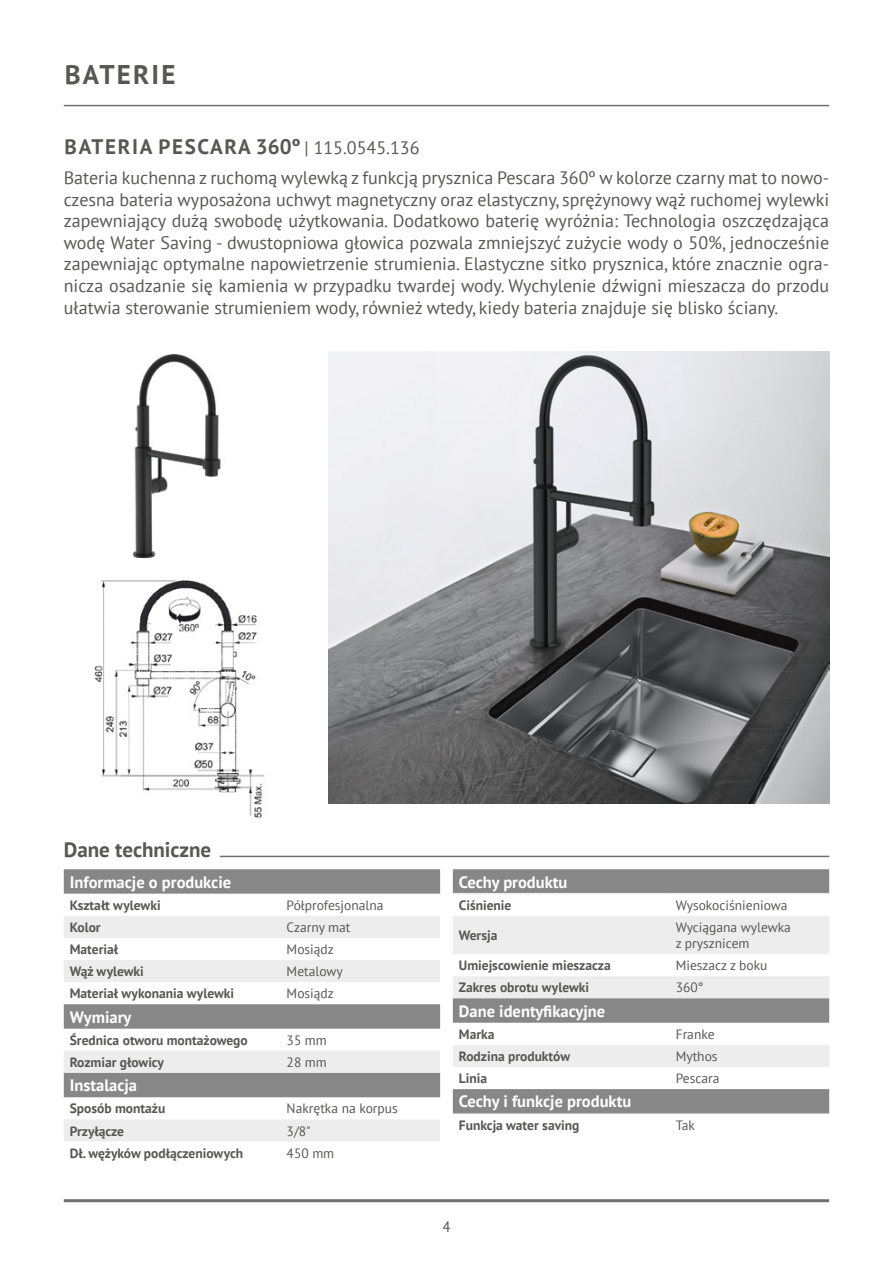
<style>
.page{position:relative;width:893px;height:1263px;background:#fff}
.page>*{position:absolute;margin:0;border:0;box-sizing:border-box;transform-origin:0 0}
.t1{font:700 27px "PT Sans";letter-spacing:.08em;color:#575756}
.t2{font:700 21px "PT Sans";letter-spacing:.08em;color:#575756}
.t3{font:700 21px "PT Sans";color:#575756}
.t4{font:18px/21.6px "PT Sans";color:#575756;text-align:justify}
.t5{font:700 16.5px "PT Sans";color:#fff}
.t6{font:15px "PT Sans";color:#575756}
.t7{font:700 13.5px "PT Sans";color:#575756}
.t8{font:13.5px/16.2px "PT Sans";color:#575756}
.s1{font-weight:400;font-size:18px}
</style>
<div class="page">
<hr style="left:64px;top:105px;width:765px;height:1px;background:#706f6f">
<hr style="left:64px;top:1199px;width:765px;height:3px;background:#706f6f">
<img style="left:328px;top:352px;width:501px;height:451px">
<hr style="left:220px;top:856px;width:609px;height:1px;background:#706f6f">
<svg style="left:64px;top:869px;width:376px;height:25px;background:#898989"></svg>
<svg style="left:64px;top:916px;width:376px;height:225px;fill:#f1f1f1"></svg>
<svg style="left:64px;top:1004px;width:376px;height:25px;background:#898989"></svg>
<div style="left:64px;top:1073px;width:376px;height:24px;background:#878787"></div>
<svg style="left:453px;top:869px;width:376px;height:24px;background:#888"></svg>
<svg style="left:453px;top:916px;width:376px;height:151px;fill:#ededed"></svg>
<svg style="left:453px;top:998px;width:376px;height:25px;background:#898989"></svg>
<div style="left:453px;top:1089px;width:376px;height:24px;background:#878787"></div>
<hr style="left:453px;top:893px;width:217px;height:1px;background:#ededed">
<hr style="left:670px;top:893px;width:159px;height:1px;background:#ededed">
<img style="left:133px;top:354px;width:88px;height:203px">
<img style="left:94px;top:580px;width:171px;height:238px">
<h1 class="t1" style="left:65px;top:57px;width:112px">BATERIE</h1>
<p class="t2" style="left:65px;top:133px;width:356px">BATERIA PESCARA 360º <span class="s1">| 115.0545.136</span></p>
<p class="t4" style="left:64px;top:166px;width:767px">Bateria kuchenna z ruchomą wylewką z funkcją prysznica Pescara 360º w kolorze czarny mat to nowo&shy;czesna bateria wyposażona uchwyt magnetyczny oraz elastyczny, sprężynowy wąż ruchomej wylewki zapewniający dużą swobodę użytkowania. Dodatkowo baterię wyróżnia: Technologia oszczędzająca wodę Water Saving - dwustopniowa głowica pozwala zmniejszyć zużycie wody o 50%, jednocześnie zapewniając optymalne napowietrzenie strumienia. Elastyczne sitko prysznica, które znacznie ogra&shy;nicza osadzanie się kamienia w przypadku twardej wody. Wychylenie dźwigni mieszacza do przodu ułatwia sterowanie strumieniem wody, również wtedy, kiedy bateria znajduje się blisko ściany.</p>
<p class="t3" style="left:64px;top:836px;width:149px">Dane techniczne</p>
<p class="t5" style="left:70px;top:871px;width:163px">Informacje o produkcie</p>
<p class="t7" style="left:70px;top:896px;width:92px">Kształt wylewki</p>
<p class="t8" style="left:287px;top:896px;width:98px">Półprofesjonalna</p>
<p class="t7" style="left:70px;top:918px;width:32px">Kolor</p>
<p class="t8" style="left:287px;top:919px;width:65px">Czarny mat</p>
<p class="t7" style="left:70px;top:940px;width:50px">Materiał</p>
<p class="t8" style="left:287px;top:941px;width:49px">Mosiądz</p>
<p class="t7" style="left:70px;top:962px;width:76px">Wąż wylewki</p>
<p class="t8" style="left:287px;top:963px;width:58px">Metalowy</p>
<p class="t7" style="left:70px;top:984px;width:166px">Materiał wykonania wylewki</p>
<p class="t8" style="left:287px;top:985px;width:49px">Mosiądz</p>
<p class="t5" style="left:70px;top:1006px;width:63px">Wymiary</p>
<p class="t7" style="left:70px;top:1031px;width:179px">Średnica otworu montażowego</p>
<p class="t8" style="left:287px;top:1031px;width:42px">35 mm</p>
<p class="t7" style="left:70px;top:1053px;width:96px">Rozmiar głowicy</p>
<p class="t8" style="left:287px;top:1054px;width:42px">28 mm</p>
<p class="t5" style="left:70px;top:1074px;width:69px">Instalacja</p>
<p class="t7" style="left:70px;top:1100px;width:97px">Sposób montażu</p>
<p class="t8" style="left:287px;top:1100px;width:113px">Nakrętka na korpus</p>
<p class="t7" style="left:70px;top:1122px;width:56px">Przyłącze</p>
<p class="t8" style="left:287px;top:1122px;width:26px">3/8"</p>
<p class="t7" style="left:70px;top:1144px;width:175px">Dł. wężyków podłączeniowych</p>
<p class="t8" style="left:287px;top:1144px;width:49px">450 mm</p>
<p class="t5" style="left:459px;top:871px;width:110px">Cechy produktu</p>
<p class="t7" style="left:459px;top:896px;width:54px">Ciśnienie</p>
<p class="t8" style="left:676px;top:896px;width:113px">Wysokociśnieniowa</p>
<p class="t7" style="left:459px;top:926px;width:40px">Wersja</p>
<p class="t8" style="left:676px;top:919px;width:117px">Wyciągana wylewka z prysznicem</p>
<p class="t7" style="left:459px;top:956px;width:153px">Umiejscowienie mieszacza</p>
<p class="t8" style="left:676px;top:957px;width:93px">Mieszacz z boku</p>
<p class="t7" style="left:459px;top:979px;width:132px">Zakres obrotu wylewki</p>
<p class="t8" style="left:676px;top:979px;width:29px">360°</p>
<p class="t5" style="left:459px;top:1000px;width:148px">Dane identyfikacyjne</p>
<p class="t7" style="left:459px;top:1025px;width:37px">Marka</p>
<p class="t8" style="left:676px;top:1026px;width:40px">Franke</p>
<p class="t7" style="left:459px;top:1047px;width:113px">Rodzina produktów</p>
<p class="t8" style="left:676px;top:1048px;width:43px">Mythos</p>
<p class="t7" style="left:459px;top:1069px;width:30px">Linia</p>
<p class="t8" style="left:676px;top:1070px;width:45px">Pescara</p>
<p class="t5" style="left:459px;top:1091px;width:174px">Cechy i funkcje produktu</p>
<p class="t7" style="left:459px;top:1116px;width:122px">Funkcja water saving</p>
<p class="t8" style="left:676px;top:1116px;width:21px">Tak</p>
<p class="t6" style="left:442px;top:1217px;width:10px">4</p>
</div>
